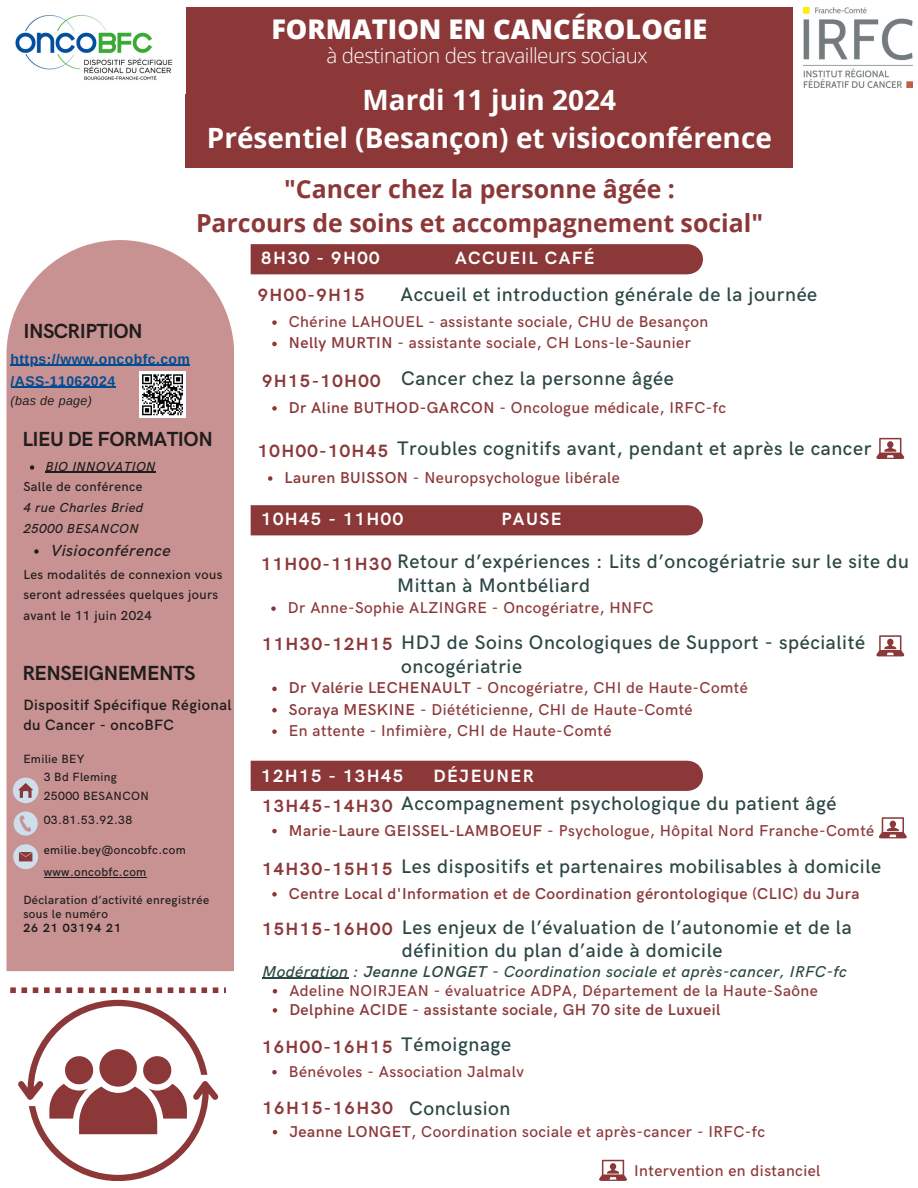
<style>
.page{position:relative;width:918px;height:1188px;background:#fff}
.page>*{position:absolute;margin:0;border:0;box-sizing:border-box;transform-origin:0 0}
.t1{font:700 27.9px/38.2px "Open Sans";color:#fff;text-align:center}
.t2{font:800 27.15px "Open Sans";color:#fff}
.t3{font:700 24.9px/33.8px "Open Sans";color:#8c3839;text-align:center}
.t4{font:300 20.7px "Open Sans";letter-spacing:-.025em;color:#fff}
.t5{font:700 20.55px "HK Grotesk";letter-spacing:-.025em;color:#211d1d}
.t6{font:500 19.65px/23.7px "HK Grotesk";letter-spacing:.03em;color:#2b4743}
.t7{font:700 17.85px "HK Grotesk";letter-spacing:.08em;color:#8c3839}
.t8{font:700 17.85px "HK Grotesk";letter-spacing:.08em;color:#fff}
.t9{font:italic 500 16.05px "HK Grotesk";letter-spacing:.03em;color:#211d1d}
.t10{font:500 15.75px "HK Grotesk";letter-spacing:.03em;color:#8c3839}
.t11{font:600 15.75px "HK Grotesk";letter-spacing:.03em;color:#8c3839}
.t12{font:italic 500 15.75px "HK Grotesk";letter-spacing:.03em;color:#2b4743}
.t13{font:600 15px/20px "HK Grotesk";letter-spacing:.03em;color:#211d1d}
.t14{font:700 13.95px/21.9px "Arimo";letter-spacing:.03em;color:#004d93}
.t15{font:500 13.05px "HK Grotesk";letter-spacing:.03em;color:#211d1d}
.t16{font:italic 500 13.05px "HK Grotesk";letter-spacing:.03em;color:#211d1d}
.t17{font:italic 12.45px "Arimo";letter-spacing:.03em;color:#211d1d}
.t18{font:500 12px "HK Grotesk";letter-spacing:.03em;color:#211d1d}
.t19{font:700 12px "HK Grotesk";letter-spacing:.08em;color:#211d1d}
.s1{font-weight:600}
</style>
<div class="page">
<div style="left:6px;top:240px;width:228px;height:731px;background:#c89292"></div>
<svg style="left:14px;top:812px;width:24px;height:24px"></svg>
<div style="left:13px;top:844px;width:25px;height:25px;background:#cedeeb;border-radius:50%"></div>
<svg style="left:19px;top:852px;width:13px;height:9px"></svg>
<div style="left:13px;top:778px;width:25px;height:25px;background:#cedeeb;border-radius:50%"></div>
<svg style="left:18px;top:783px;width:15px;height:15px"></svg>
<svg style="left:30px;top:465px;width:4px;height:5px"></svg>
<hr style="left:46px;top:472px;width:110px;height:1px;background:#211d1d">
<svg style="left:34px;top:549px;width:5px;height:5px"></svg>
<div style="left:186px;top:8px;width:607px;height:160px;background:#8c3839"></div>
<div style="left:251px;top:505px;width:452px;height:30px;background:#8c3839"></div>
<img style="left:803px;top:8px;width:109px;height:79px">
<div style="left:251px;top:761px;width:452px;height:30px;background:#8c3839"></div>
<div style="left:251px;top:244px;width:452px;height:30px;background:#8c3839"></div>
<img style="left:15px;top:15px;width:158px;height:65px">
<svg style="left:18px;top:1000px;width:201px;height:181px"></svg>
<svg style="left:10px;top:987px;width:216px;height:6px"></svg>
<hr style="left:44px;top:877px;width:103px;height:1px;background:#211d1d">
<hr style="left:11px;top:365px;width:179px;height:1px;background:#004d93">
<hr style="left:11px;top:387px;width:105px;height:1px;background:#004d93">
<svg style="left:272px;top:320px;width:5px;height:5px"></svg>
<svg style="left:272px;top:342px;width:5px;height:4px"></svg>
<svg style="left:272px;top:406px;width:5px;height:5px"></svg>
<hr style="left:263px;top:978px;width:86px;height:1px;background:#2b4743">
<svg style="left:273px;top:989px;width:4px;height:5px"></svg>
<svg style="left:273px;top:1008px;width:4px;height:5px"></svg>
<svg style="left:273px;top:1130px;width:4px;height:4px"></svg>
<div style="left:139px;top:372px;width:47px;height:46px;background:#fff"></div>
<svg style="left:142px;top:374px;width:41px;height:42px"></svg>
<svg style="left:268px;top:476px;width:4px;height:5px"></svg>
<svg style="left:272px;top:829px;width:5px;height:4px"></svg>
<svg style="left:272px;top:892px;width:5px;height:5px"></svg>
<svg style="left:272px;top:1070px;width:5px;height:4px"></svg>
<svg style="left:879px;top:817px;width:28px;height:21px"></svg>
<svg style="left:876px;top:438px;width:28px;height:21px"></svg>
<svg style="left:599px;top:1160px;width:28px;height:21px"></svg>
<svg style="left:272px;top:687px;width:5px;height:4px"></svg>
<svg style="left:272px;top:708px;width:5px;height:5px"></svg>
<svg style="left:272px;top:729px;width:5px;height:5px"></svg>
<svg style="left:876px;top:635px;width:28px;height:21px"></svg>
<svg style="left:271px;top:606px;width:5px;height:5px"></svg>
<h5 class="t2" style="left:271px;top:10px;width:437px">FORMATION EN CANCÉROLOGIE</h5>
<p class="t4" style="left:327px;top:41px;width:323px">à destination des travailleurs sociaux</p>
<p class="t1" style="left:207px;top:80px;width:567px">Mardi 11 juin 2024<br>Présentiel (Besançon) et visioconférence</p>
<p class="t3" style="left:196px;top:172px;width:569px">"Cancer chez la personne âgée :<br>Parcours de soins et accompagnement social"</p>
<p class="t5" style="left:23px;top:320px;width:121px">INSCRIPTION</p>
<p class="t14" style="left:11px;top:348px;width:181px">https://www.oncobfc.com /ASS-11062024</p>
<p class="t17" style="left:11px;top:394px;width:83px">(bas de page)</p>
<p class="t5" style="left:22px;top:427px;width:192px">LIEU DE FORMATION</p>
<p class="t16" style="left:46px;top:459px;width:111px">BIO INNOVATION</p>
<h2 class="t15" style="left:23px;top:480px;width:121px">Salle de conférence</h2>
<h1 class="t16" style="left:23px;top:500px;width:121px">4 rue Charles Bried</h1>
<h6 class="t16" style="left:23px;top:521px;width:117px">25000 BESANCON</h6>
<p class="t9" style="left:51px;top:541px;width:122px">Visioconférence</p>
<h3 class="t15" style="left:23px;top:567px;width:201px">Les modalités de connexion vous</h3>
<h4 class="t15" style="left:23px;top:588px;width:196px">seront adressées quelques jours</h4>
<p class="t15" style="left:23px;top:608px;width:130px">avant le 11 juin 2024</p>
<p class="t5" style="left:22px;top:662px;width:175px">RENSEIGNEMENTS</p>
<p class="t13" style="left:23px;top:695px;width:210px">Dispositif Spécifique Régional du Cancer - oncoBFC</p>
<p class="t18" style="left:23px;top:752px;width:63px">Emilie BEY</p>
<p class="t18" style="left:44px;top:770px;width:75px">3 Bd Fleming</p>
<p class="t18" style="left:44px;top:789px;width:107px">25000 BESANCON</p>
<p class="t18" style="left:44px;top:813px;width:90px">03.81.53.92.38</p>
<h4 class="t18" style="left:44px;top:843px;width:144px">emilie.bey@oncobfc.com</h4>
<p class="t18" style="left:44px;top:865px;width:104px">www.oncobfc.com</p>
<p class="t18" style="left:23px;top:893px;width:187px">Déclaration d’activité enregistrée</p>
<p class="t18" style="left:23px;top:907px;width:86px">sous le numéro</p>
<p class="t19" style="left:23px;top:921px;width:99px">26 21 03194 21</p>
<p class="t8" style="left:261px;top:248px;width:120px">8H30 - 9H00</p>
<p class="t8" style="left:455px;top:248px;width:141px">ACCUEIL CAFÉ</p>
<p class="t7" style="left:258px;top:285px;width:108px">9H00-9H15</p>
<p class="t6" style="left:401px;top:283px;width:418px">Accueil et introduction générale de la journée</p>
<p class="t10" style="left:289px;top:313px;width:421px">Chérine LAHOUEL - assistante sociale, CHU de Besançon</p>
<p class="t10" style="left:289px;top:334px;width:403px"><span class="s1">Nelly MURTIN</span> - assistante sociale, CH Lons-le-Saunier</p>
<p class="t7" style="left:262px;top:371px;width:120px">9H15-10H00</p>
<p class="t6" style="left:401px;top:367px;width:274px">Cancer chez la personne âgée</p>
<p class="t10" style="left:289px;top:399px;width:439px"><span class="s1">Dr Aline BUTHOD-GARCON</span> - Oncologue médicale, IRFC-fc</p>
<h5 class="t7" style="left:258px;top:441px;width:132px">10H00-10H45</h5>
<p class="t6" style="left:397px;top:437px;width:476px">Troubles cognitifs avant, pendant et après le cancer</p>
<p class="t10" style="left:285px;top:469px;width:337px"><span class="s1">Lauren BUISSON</span> - Neuropsychologue libérale</p>
<p class="t8" style="left:261px;top:509px;width:143px">10H45 - 11H00</p>
<p class="t8" style="left:501px;top:509px;width:62px">PAUSE</p>
<p class="t7" style="left:261px;top:554px;width:132px">11H00-11H30</p>
<p class="t6" style="left:397px;top:550px;width:513px">Retour d’expériences : Lits d’oncogériatrie sur le site du<br>Mittan à Montbéliard</p>
<p class="t10" style="left:288px;top:599px;width:367px">Dr Anne-Sophie ALZINGRE - Oncogériatre, HNFC</p>
<p class="t7" style="left:262px;top:634px;width:132px">11H30-12H15</p>
<h5 class="t6" style="left:401px;top:632px;width:465px">HDJ de Soins Oncologiques de Support - spécialité oncogériatrie</h5>
<p class="t10" style="left:289px;top:679px;width:461px"><span class="s1">Dr Valérie LECHENAULT</span> - Oncogériatre, CHI de Haute-Comté</p>
<p class="t10" style="left:289px;top:701px;width:405px"><span class="s1">Soraya MESKINE</span> - Diététicienne, CHI de Haute-Comté</p>
<h5 class="t10" style="left:289px;top:722px;width:324px">En attente - Infimière, CHI de Haute-Comté</h5>
<h4 class="t8" style="left:261px;top:766px;width:144px">12H15 - 13H45</h4>
<h4 class="t8" style="left:433px;top:766px;width:102px">DÉJEUNER</h4>
<h5 class="t7" style="left:262px;top:796px;width:132px">13H45-14H30</h5>
<p class="t6" style="left:401px;top:792px;width:437px">Accompagnement psychologique du patient âgé</p>
<p class="t10" style="left:289px;top:821px;width:587px"><span class="s1">Marie-Laure GEISSEL-LAMBOEUF</span> - Psychologue, Hôpital Nord Franche-Comté</p>
<p class="t7" style="left:262px;top:859px;width:132px">14H30-15H15</p>
<p class="t6" style="left:401px;top:855px;width:481px">Les dispositifs et partenaires mobilisables à domicile</p>
<p class="t11" style="left:289px;top:885px;width:572px">Centre Local d'Information et de Coordination gérontologique (CLIC) du Jura</p>
<h5 class="t7" style="left:262px;top:919px;width:132px">15H15-16H00</h5>
<p class="t6" style="left:402px;top:916px;width:451px">Les enjeux de l’évaluation de l’autonomie et de la définition du plan d’aide à domicile</p>
<p class="t12" style="left:263px;top:962px;width:586px">Modération : <span class="s1">Jeanne LONGET</span> - Coordination sociale et après-cancer, IRFC-fc</p>
<p class="t10" style="left:289px;top:982px;width:530px">Adeline NOIRJEAN - évaluatrice ADPA, Département de la Haute-Saône</p>
<h5 class="t11" style="left:289px;top:1001px;width:433px">Delphine ACIDE - assistante sociale, GH 70 site de Luxueil</h5>
<p class="t7" style="left:262px;top:1037px;width:132px">16H00-16H15</p>
<h5 class="t6" style="left:401px;top:1033px;width:111px">Témoignage</h5>
<p class="t10" style="left:289px;top:1063px;width:237px">Bénévoles - Association Jalmalv</p>
<p class="t7" style="left:263px;top:1098px;width:132px">16H15-16H30</p>
<p class="t6" style="left:409px;top:1097px;width:103px">Conclusion</p>
<p class="t10" style="left:289px;top:1123px;width:477px"><span class="s1">Jeanne LONGET</span>, Coordination sociale et après-cancer - IRFC-fc</p>
<p class="t10" style="left:634px;top:1162px;width:188px">Intervention en distanciel</p>
</div>
